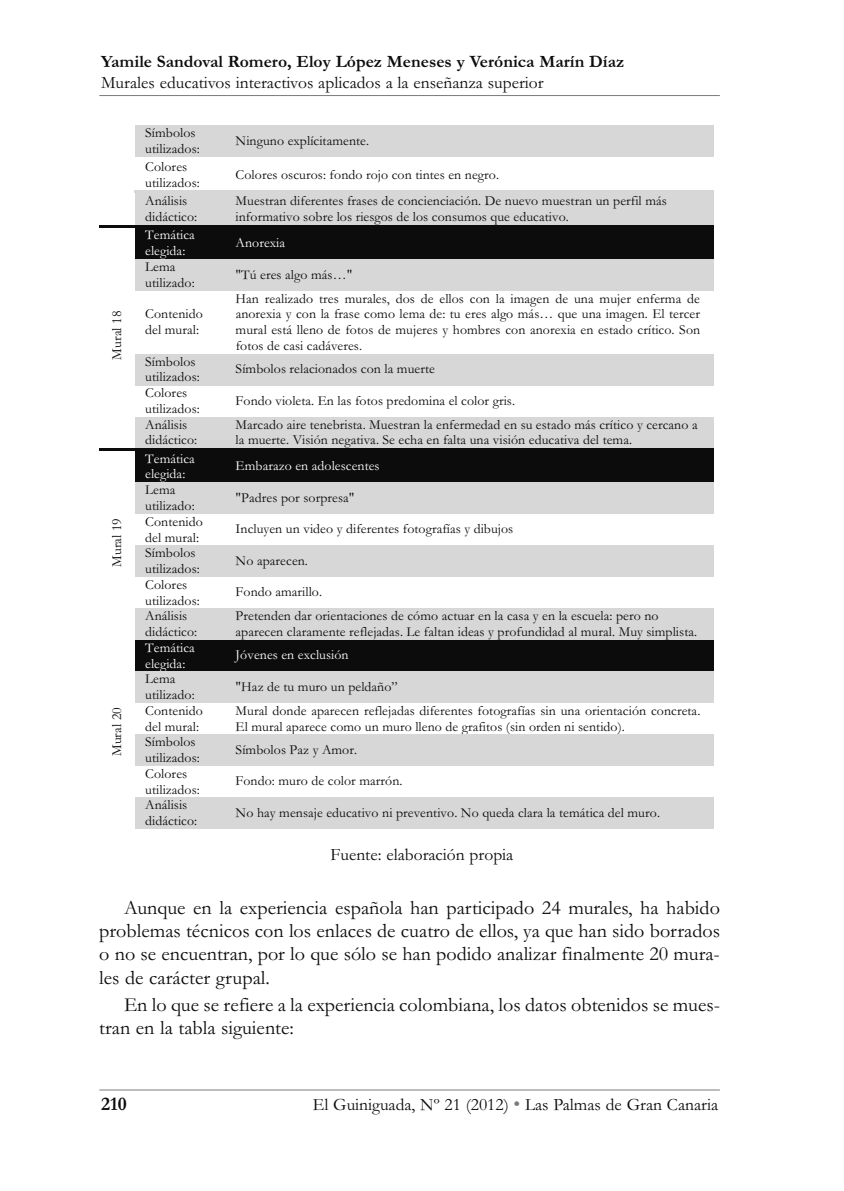
<style>
.page{position:relative;width:844px;height:1191px;background:#fff}
.page>*{position:absolute;margin:0;border:0;box-sizing:border-box;transform-origin:0 0}
.t1{font:20.12px/23.1px "Garamond";color:#0c0c0c;text-align:justify}
.t2{font:700 19.25px "Garamond";color:#0c0c0c}
.t3{font:17.5px "Garamond";color:#0c0c0c}
.t4{font:700 17.5px "Garamond";color:#0c0c0c}
.t5{font:13.83px/15.9px "Garamond+T42";letter-spacing:.005em;color:#0c0c0c}
.t6{font:13.83px/15.6px "Garamond+T42";letter-spacing:.005em;color:#fff}
.s1{font-size:19.25px;color:#7c7c7c}
</style>
<div class="page">
<hr style="left:99px;top:95px;width:620px;height:1px;background:#7c7c7c">
<hr style="left:99px;top:1089px;width:620px;height:1px;background:#7c7c7c">
<div style="left:135px;top:125px;width:90px;height:32px;background:#d7d7d7"></div>
<div style="left:225px;top:125px;width:488px;height:32px;background:#d7d7d7"></div>
<div style="left:135px;top:194px;width:90px;height:31px;background:#d7d7d7"></div>
<div style="left:145px;top:193px;width:72px;height:16px;background:#d7d7d7"></div>
<div style="left:225px;top:194px;width:488px;height:31px;background:#d7d7d7"></div>
<div style="left:235px;top:193px;width:470px;height:16px;background:#d7d7d7"></div>
<hr style="left:135px;top:191px;width:578px;height:2px;background:#d7d7d7">
<div style="left:135px;top:228px;width:90px;height:31px;background:#0c0c0c"></div>
<div style="left:225px;top:228px;width:488px;height:31px;background:#0c0c0c"></div>
<hr style="left:99px;top:225px;width:614px;height:3px;background:#0c0c0c">
<div style="left:135px;top:259px;width:90px;height:32px;background:#d7d7d7"></div>
<div style="left:225px;top:259px;width:488px;height:32px;background:#d7d7d7"></div>
<div style="left:135px;top:354px;width:90px;height:31px;background:#d7d7d7"></div>
<div style="left:225px;top:354px;width:488px;height:31px;background:#d7d7d7"></div>
<div style="left:135px;top:417px;width:90px;height:31px;background:#d7d7d7"></div>
<div style="left:225px;top:417px;width:488px;height:31px;background:#d7d7d7"></div>
<div style="left:135px;top:451px;width:90px;height:31px;background:#0c0c0c"></div>
<div style="left:225px;top:451px;width:488px;height:31px;background:#0c0c0c"></div>
<hr style="left:99px;top:448px;width:614px;height:3px;background:#0c0c0c">
<div style="left:135px;top:482px;width:90px;height:32px;background:#d7d7d7"></div>
<div style="left:225px;top:482px;width:488px;height:32px;background:#d7d7d7"></div>
<div style="left:135px;top:545px;width:90px;height:32px;background:#d7d7d7"></div>
<div style="left:225px;top:545px;width:488px;height:32px;background:#d7d7d7"></div>
<div style="left:135px;top:608px;width:90px;height:32px;background:#d7d7d7"></div>
<div style="left:225px;top:608px;width:488px;height:32px;background:#d7d7d7"></div>
<div style="left:135px;top:640px;width:90px;height:31px;background:#0c0c0c"></div>
<div style="left:225px;top:640px;width:488px;height:31px;background:#0c0c0c"></div>
<div style="left:135px;top:671px;width:90px;height:32px;background:#d7d7d7"></div>
<div style="left:225px;top:671px;width:488px;height:32px;background:#d7d7d7"></div>
<div style="left:135px;top:734px;width:90px;height:32px;background:#d7d7d7"></div>
<div style="left:225px;top:734px;width:488px;height:32px;background:#d7d7d7"></div>
<div style="left:135px;top:797px;width:90px;height:32px;background:#d7d7d7"></div>
<div style="left:225px;top:797px;width:488px;height:32px;background:#d7d7d7"></div>
<p class="t4" style="left:101px;top:55px;width:524px">Yamile Sandoval Romero, Eloy López Meneses y Verónica Marín Díaz</p>
<p class="t3" style="left:101px;top:76px;width:444px">Murales educativos interactivos aplicados a la enseñanza superior</p>
<p class="t5" style="left:110px;top:359px;width:50px;rotate:-90deg">Mural 18</p>
<p class="t5" style="left:110px;top:567px;width:50px;rotate:-90deg">Mural 19</p>
<p class="t5" style="left:110px;top:756px;width:50px;rotate:-90deg">Mural 20</p>
<p class="t5" style="left:145px;top:126px;width:56px">Símbolos utilizados:</p>
<p class="t5" style="left:235px;top:134px;width:135px">Ninguno explícitamente.</p>
<p class="t5" style="left:145px;top:160px;width:56px">Colores utilizados:</p>
<p class="t5" style="left:235px;top:168px;width:265px">Colores oscuros: fondo rojo con tintes en negro.</p>
<p class="t5" style="left:145px;top:194px;width:54px">Análisis didáctico:</p>
<p class="t5" style="left:235px;top:194px;width:432px">Muestran diferentes frases de concienciación. De nuevo muestran un perfil más informativo sobre los riesgos de los consumos que educativo.</p>
<p class="t6" style="left:145px;top:229px;width:51px">Temática elegida:</p>
<p class="t6" style="left:235px;top:236px;width:51px">Anorexia</p>
<p class="t5" style="left:145px;top:260px;width:51px">Lema utilizado:</p>
<p class="t5" style="left:235px;top:268px;width:118px">"Tú eres algo más…"</p>
<p class="t5" style="left:145px;top:307px;width:59px">Contenido del mural:</p>
<p class="t5" style="left:235px;top:292px;width:466px;text-align:justify">Han realizado tres murales, dos de ellos con la imagen de una mujer enferma de anorexia y con la frase como lema de: tu eres algo más… que una imagen. El tercer mural está lleno de fotos de mujeres y hombres con anorexia en estado crítico. Son fotos de casi cadáveres.</p>
<p class="t5" style="left:145px;top:355px;width:56px">Símbolos utilizados:</p>
<p class="t5" style="left:235px;top:362px;width:201px">Símbolos relacionados con la muerte</p>
<p class="t5" style="left:145px;top:386px;width:56px">Colores utilizados:</p>
<p class="t5" style="left:235px;top:394px;width:281px">Fondo violeta. En las fotos predomina el color gris.</p>
<p class="t5" style="left:145px;top:418px;width:54px">Análisis didáctico:</p>
<p class="t5" style="left:235px;top:418px;width:463px">Marcado aire tenebrista. Muestran la enfermedad en su estado más crítico y cercano a la muerte. Visión negativa. Se echa en falta una visión educativa del tema.</p>
<p class="t6" style="left:145px;top:452px;width:51px">Temática elegida:</p>
<p class="t6" style="left:235px;top:459px;width:145px">Embarazo en adolescentes</p>
<p class="t5" style="left:145px;top:483px;width:51px">Lema utilizado:</p>
<p class="t5" style="left:235px;top:491px;width:120px">"Padres por sorpresa"</p>
<p class="t5" style="left:145px;top:515px;width:59px">Contenido del mural:</p>
<p class="t5" style="left:235px;top:522px;width:279px">Incluyen un video y diferentes fotografías y dibujos</p>
<p class="t5" style="left:145px;top:546px;width:56px">Símbolos utilizados:</p>
<p class="t5" style="left:235px;top:554px;width:74px">No aparecen.</p>
<p class="t5" style="left:145px;top:578px;width:56px">Colores utilizados:</p>
<p class="t5" style="left:235px;top:585px;width:88px">Fondo amarillo.</p>
<p class="t5" style="left:145px;top:609px;width:54px">Análisis didáctico:</p>
<p class="t5" style="left:235px;top:609px;width:463px">Pretenden dar orientaciones de cómo actuar en la casa y en la escuela: pero no aparecen claramente reflejadas. Le faltan ideas y profundidad al mural. Muy simplista.</p>
<p class="t6" style="left:145px;top:641px;width:51px">Temática elegida:</p>
<p class="t6" style="left:235px;top:648px;width:114px">Jóvenes en exclusión</p>
<p class="t5" style="left:145px;top:672px;width:51px">Lema utilizado:</p>
<p class="t5" style="left:235px;top:680px;width:164px">"Haz de tu muro un peldaño”</p>
<p class="t5" style="left:145px;top:704px;width:59px">Contenido del mural:</p>
<p class="t5" style="left:235px;top:704px;width:466px">Mural donde aparecen reflejadas diferentes fotografías sin una orientación concreta.<br>El mural aparece como un muro lleno de grafitos (sin orden ni sentido).</p>
<p class="t5" style="left:145px;top:735px;width:56px">Símbolos utilizados:</p>
<p class="t5" style="left:235px;top:743px;width:123px">Símbolos Paz y Amor.</p>
<p class="t5" style="left:145px;top:767px;width:56px">Colores utilizados:</p>
<p class="t5" style="left:235px;top:774px;width:168px">Fondo: muro de color marrón.</p>
<p class="t5" style="left:145px;top:798px;width:54px">Análisis didáctico:</p>
<p class="t5" style="left:235px;top:806px;width:426px">No hay mensaje educativo ni preventivo. No queda clara la temática del muro.</p>
<p class="t3" style="left:330px;top:848px;width:184px">Fuente: elaboración propia</p>
<p class="t1" style="left:99px;top:898px;width:622px;text-indent:25px">Aunque en la experiencia española han participado 24 murales, ha habido problemas técnicos con los enlaces de cuatro de ellos, ya que han sido borrados o no se encuentran, por lo que sólo se han podido analizar finalmente 20 mura&shy;les de carácter grupal.</p>
<h1 class="t1" style="left:99px;top:995px;width:622px;text-indent:25px">En lo que se refiere a la experiencia colombiana, los datos obtenidos se mues&shy;tran en la tabla siguiente:</h1>
<h2 class="t2" style="left:101px;top:1096px;width:27px">210</h2>
<p class="t3" style="left:313px;top:1098px;width:406px">El Guiniguada, Nº 21 (2012) <span class="s1">•</span> Las Palmas de Gran Canaria</p>
</div>
